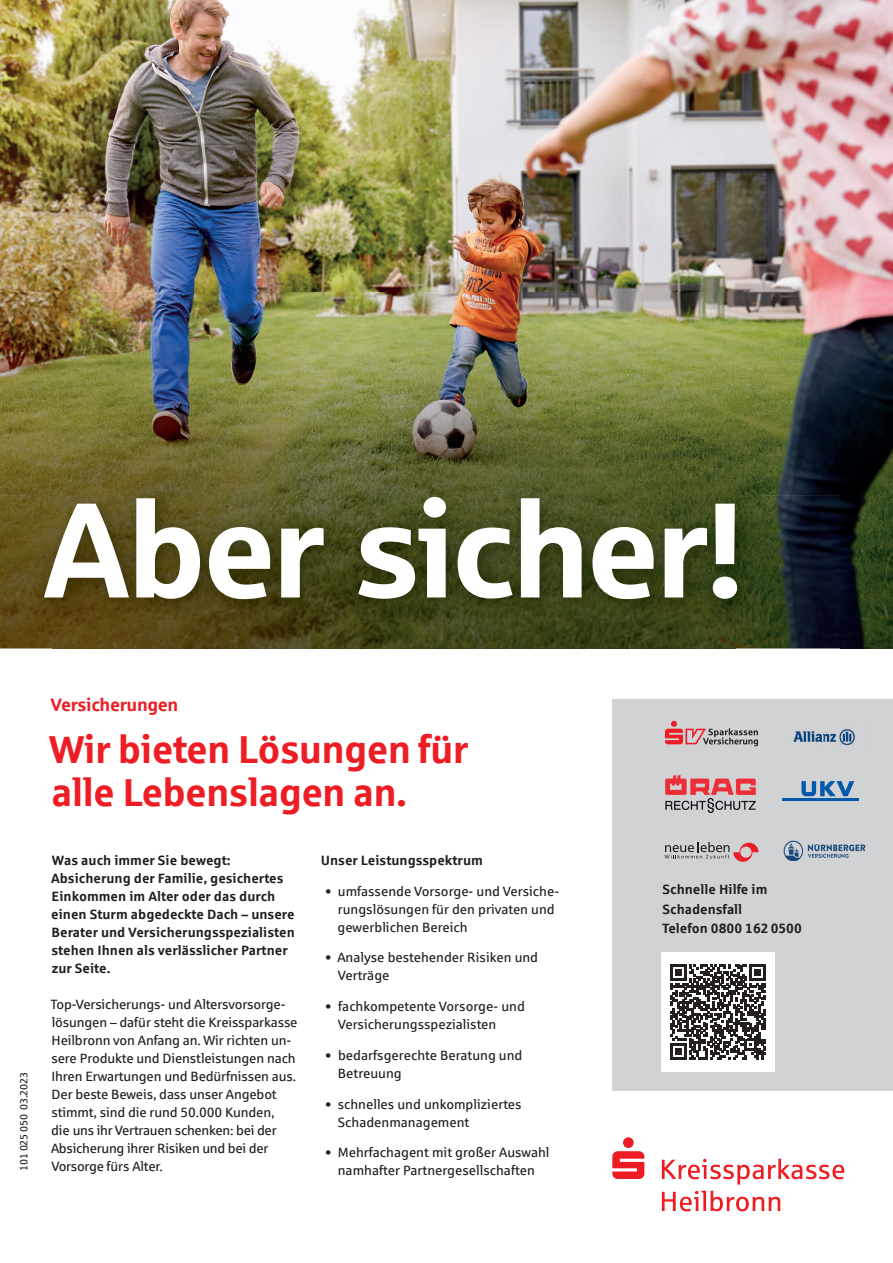
<style>
.page{position:relative;width:893px;height:1263px;background:#fff}
.page>*{position:absolute;margin:0;border:0;box-sizing:border-box;transform-origin:0 0}
.t1{font:135px "Sparkasse Head";color:#fff}
.t2{font:700 39px/43.5px "Sparkasse Rg";letter-spacing:-.02em;color:#ee1d23}
.t3{font:700 18px "Sparkasse Rg";letter-spacing:-.02em;color:#ee1d23}
.t4{font:13.5px/18px "Sparkasse Rg";letter-spacing:-.01em;color:#231f20}
.t5{font:700 13.5px/18px "Sparkasse Rg";color:#231f20}
.t6{font:10.5px "Sparkasse Rg";letter-spacing:-.02em;color:#231f20}
</style>
<div class="page">
<div style="left:612px;top:699px;width:281px;height:392px;background:#d1d2d4"></div>
<svg style="left:662px;top:1191px;width:118px;height:20px"></svg>
<svg style="left:662px;top:1158px;width:182px;height:26px"></svg>
<svg style="left:612px;top:1137px;width:32px;height:42px"></svg>
<img style="left:0;top:0;width:893px;height:292px">
<img style="left:0;top:292px;width:210px;height:203px">
<img style="left:210px;top:292px;width:420px;height:191px">
<img style="left:630px;top:292px;width:210px;height:203px">
<img style="left:840px;top:292px;width:53px;height:356px">
<img style="left:0;top:495px;width:52px;height:153px">
<img style="left:736px;top:495px;width:105px;height:153px">
<img style="left:52px;top:622px;width:684px;height:26px">
<img style="left:31px;top:483px;width:728px;height:139px">
<div style="left:661px;top:952px;width:114px;height:119px;background:#fff"></div>
<svg style="left:670px;top:964px;width:95px;height:95px"></svg>
<svg style="left:665px;top:721px;width:93px;height:25px"></svg>
<svg style="left:664px;top:842px;width:95px;height:20px"></svg>
<img style="left:665px;top:775px;width:91px;height:38px">
<hr style="left:782px;top:798px;width:77px;height:2px;background:#015aaa">
<svg style="left:801px;top:781px;width:53px;height:15px"></svg>
<img style="left:783px;top:840px;width:82px;height:21px">
<img style="left:793px;top:729px;width:62px;height:17px">
<h1 class="t1" style="left:43px;top:464px;width:700px">Aber sicher!</h1>
<p class="t6" style="left:17px;top:1171px;width:101px;rotate:-90deg">101 025 050 03.2023</p>
<h3 class="t3" style="left:51px;top:693px;width:129px">Versicherungen</h3>
<h2 class="t2" style="left:49px;top:726px;width:421px">Wir bieten Lösungen für alle Lebenslagen an.</h2>
<p class="t5" style="left:51px;top:851px;width:245px">Was auch immer Sie bewegt:<br>Absicherung der Familie, gesichertes<br>Einkommen im Alter oder das durch einen Sturm abgedeckte Dach – unsere<br>Berater und Versicherungsspezialisten stehen Ihnen als verlässlicher Partner zur Seite.</p>
<p class="t4" style="left:51px;top:995px;width:248px">Top-Versicherungs- und Altersvorsorge&shy;lösungen – dafür steht die Kreissparkasse Heilbronn von Anfang an. Wir richten un&shy;sere Produkte und Dienstleistungen nach Ihren Erwartungen und Bedürfnissen aus.<br>Der beste Beweis, dass unser Angebot stimmt, sind die rund 50.000 Kunden,<br>die uns ihr Vertrauen schenken: bei der Absicher ung ihrer Risiken und bei der Vorsorge fürs Alter.</p>
<p class="t5" style="left:321px;top:851px;width:164px">Unser Leistungsspektrum</p>
<p class="t4" style="left:337px;top:882px;width:223px;text-indent:-12px">• umfassende Vorsorge- und Versiche&shy;rungslösungen für den privaten und gewerblichen Bereich</p>
<p class="t4" style="left:338px;top:948px;width:202px;text-indent:-12px">• Analyse bestehender Risiken und<br>Verträge</p>
<p class="t4" style="left:338px;top:997px;width:189px;text-indent:-12px">• fachkompetente Vorsorge- und<br>Versicherungsspezialisten</p>
<p class="t4" style="left:338px;top:1046px;width:186px;text-indent:-12px">• bedarfsgerechte Beratung und<br>Betreuung</p>
<p class="t4" style="left:338px;top:1094px;width:185px;text-indent:-12px">• schnelles und unkompliziertes<br>Schadenmanagement</p>
<p class="t4" style="left:326px;top:1143px;width:225px;text-align:center">• Mehrfachagent mit großer Auswahl namhafter Partnergesellschaften</p>
<p class="t5" style="left:662px;top:879px;width:141px;line-height:19.6px">Schnelle Hilfe im<br>Schadensfall<br>Telefon 0800 162 0500</p>
</div>
